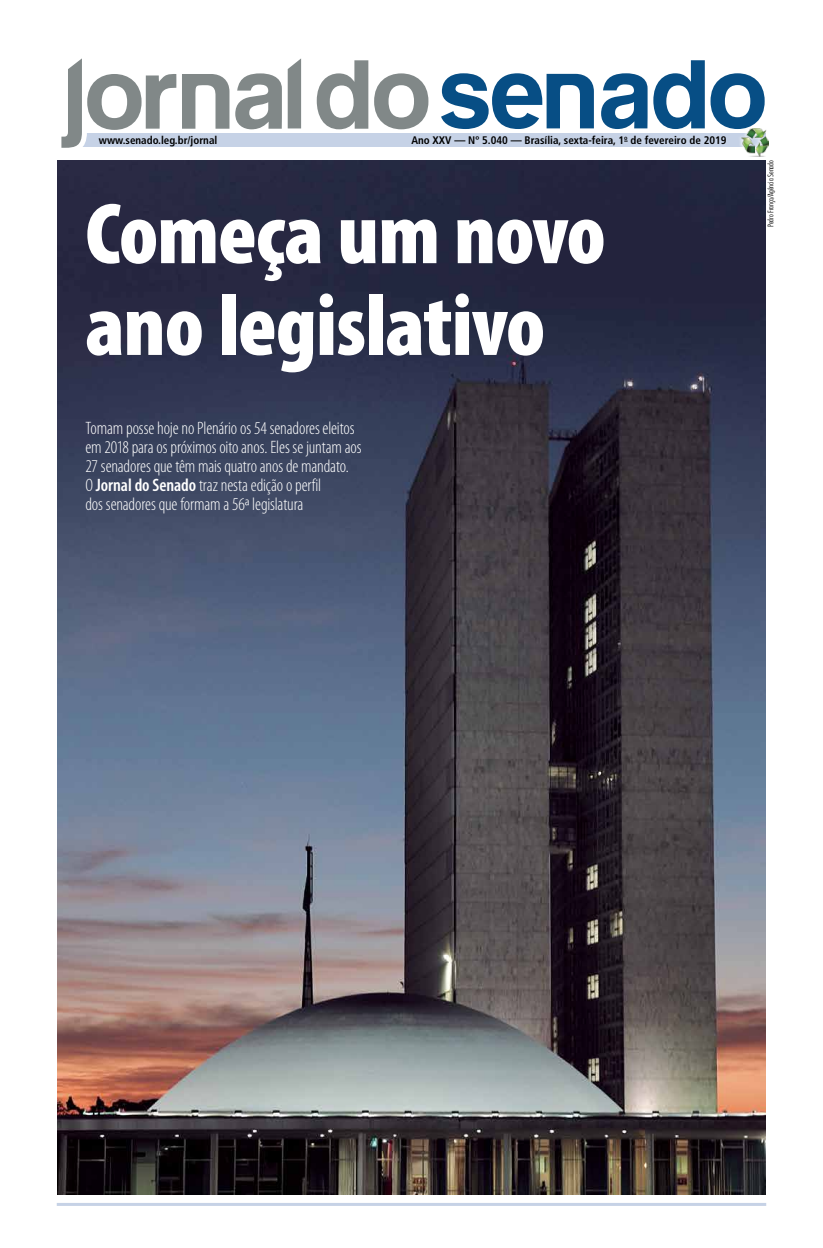
<style>
.page{position:relative;width:823px;height:1248px;background:#fff}
.page>*{position:absolute;margin:0;border:0;box-sizing:border-box;transform-origin:0 0}
.t1{font:900 condensed 87.3px/91.7px "Myriad Pro";letter-spacing:-.01em;color:#fff}
.t2{font:300 condensed 18px/19px "Myriad Pro";letter-spacing:-.01em;color:#fff}
.t3{font:700 condensed 11px "Frutiger";color:#000}
.t4{font:300 condensed 8px "Futura BT";color:#000}
.s1{font-weight:600}
</style>
<div class="page">
<hr style="left:57px;top:1202px;width:708px;height:3px;background:#c6d2e6">
<div style="left:76px;top:134px;width:689px;height:13px;background:#c6d2e6"></div>
<svg style="left:182px;top:74px;width:47px;height:55px"></svg>
<svg style="left:316px;top:60px;width:52px;height:69px"></svg>
<svg style="left:374px;top:73px;width:54px;height:56px"></svg>
<svg style="left:235px;top:58px;width:66px;height:71px"></svg>
<svg style="left:653px;top:60px;width:51px;height:69px"></svg>
<svg style="left:710px;top:73px;width:54px;height:56px"></svg>
<svg style="left:441px;top:73px;width:152px;height:56px"></svg>
<svg style="left:601px;top:73px;width:46px;height:56px"></svg>
<svg style="left:61px;top:58px;width:115px;height:90px"></svg>
<div style="left:736px;top:126px;width:33px;height:32px;background:#fff;opacity:.75"></div>
<img style="left:740px;top:129px;width:28px;height:27px">
<img style="left:57px;top:160px;width:708px;height:1033px">
<p class="t3" style="left:99px;top:134px;width:120px">www.senado.leg.br/jornal</p>
<p class="t3" style="left:411px;top:134px;width:316px">Ano XXV — Nº 5.040 — Brasília, sexta-feira, 1<sup>o</sup> de fevereiro de 2019</p>
<h1 class="t1" style="left:85px;top:186px;width:521px">Começa um novo ano legislativo</h1>
<p class="t2" style="left:85px;top:419px;width:277px">Tomam posse hoje no Plenário os 54 senadores eleitos em 2018 para os próximos oito anos. Eles se juntam aos 27 senadores que têm mais quatro anos de mandato.<br>O <span class="s1">Jornal do Senado</span> traz nesta edição o perfil<br>dos senadores que formam a 56ª legislatura</p>
<p class="t4" style="left:765px;top:227px;width:68px;rotate:-90deg">Pedro França/Agência Senado</p>
</div>
